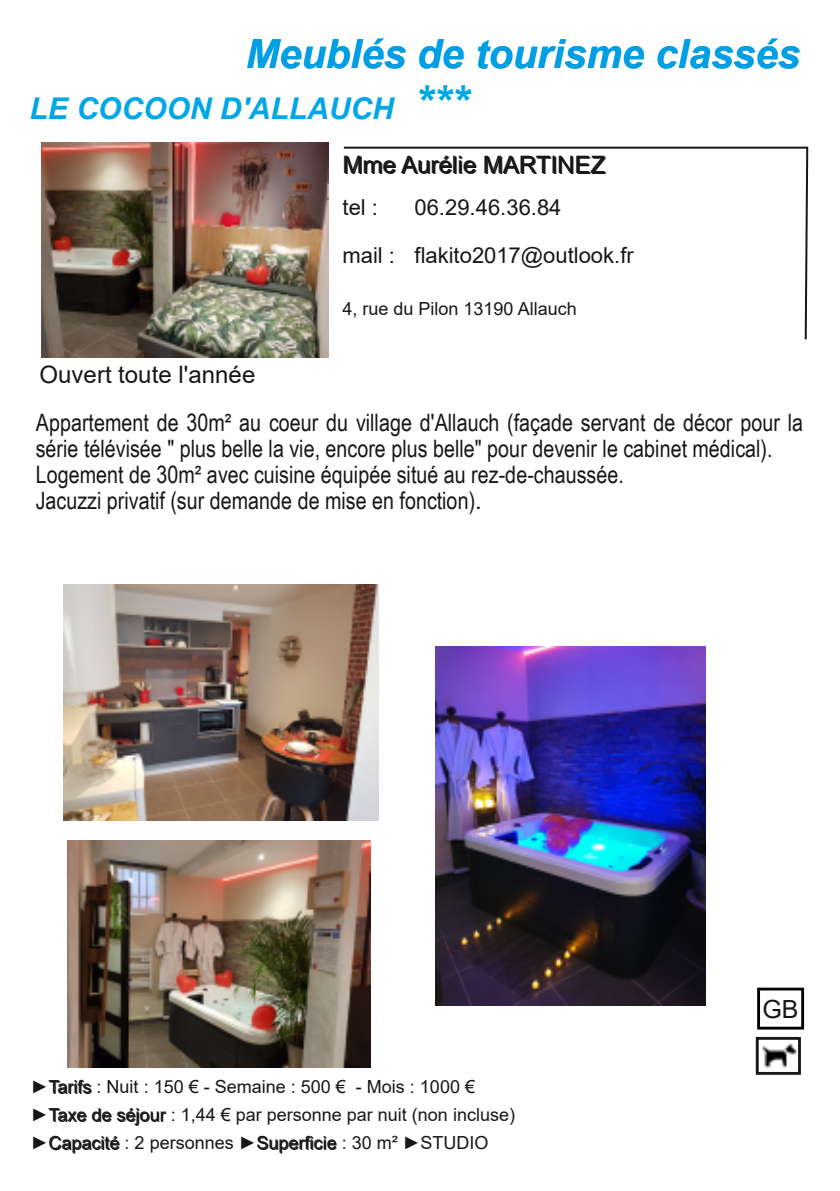
<style>
.page{position:relative;width:840px;height:1191px;background:#fff}
.page>*{position:absolute;margin:0;border:0;box-sizing:border-box;transform-origin:0 0}
.t1{font:italic 700 40px "Arial";color:#009ee3}
.t2{font:italic 700 30px "Arial";color:#00a7e7}
.t3{font:25px "Arial";color:#181715}
.t4{font:24px/26px "Arial Narrow";color:#181715}
.t5{font:24px "Arial";color:#181715}
.t6{font:22px/48px "Arial";color:#181715;text-align:center}
.t7{font:18px/28px "Arial";color:#181715}
.s1{font-size:46px}
.s2{font-family:"Arial"}
</style>
<div class="page">
<img style="left:42px;top:142px;width:286px;height:215px">
<svg style="left:343px;top:146px;width:465px;height:194px"></svg>
<div style="left:756px;top:987px;width:47px;height:42px;border:3px solid #000"></div>
<img style="left:67px;top:840px;width:303px;height:227px">
<img style="left:63px;top:584px;width:315px;height:236px">
<img style="left:435px;top:646px;width:270px;height:359px">
<img style="left:762px;top:1043px;width:34px;height:26px">
<div style="left:755px;top:1037px;width:45px;height:37px;border:3px solid #181715"></div>
<h1 class="t1" style="left:246px;top:32px;width:555px">Meublés de tourisme classés</h1>
<p class="t2" style="left:29px;top:91px;width:440px">LE COCOON D'ALLAUCH <span class="s1">***</span></p>
<p class="t5" style="left:40px;top:361px;width:217px">Ouvert toute l'année</p>
<p class="t5" style="left:343px;top:153px;width:264px">Mme Aurélie MARTINEZ</p>
<p class="t6" style="left:342px;top:183px;width:37px">tel :</p>
<p class="t6" style="left:342px;top:183px;width:293px">06.29.46.36.84<br>mail : flakito2017@outlook.fr</p>
<p class="t7" style="left:342px;top:295px;width:236px">4, rue du Pilon 13190 Allauch</p>
<p class="t4" style="left:36px;top:409px;width:768px">Appartement de 30m² au coeur du village d'Allauch (façade servant de décor pour la série télévisée " plus belle la vie, encore plus belle" pour devenir le cabinet médical).<br>Logement de 30m² avec cuisine équipée situé au rez-de-chaussée.<br>Jacuzzi privatif (sur demande de mise en fonction)<span class="s2">.</span></p>
<p class="t7" style="left:31px;top:1073px;width:485px">►Tarifs : Nuit : 150 € - Semaine : 500 € - Mois : 1000 € ►Taxe de séjour : 1,44 € par personne par nuit (non incluse) ►Capacité : 2 personnes ►Superficie : 30 m² ►STUDIO</p>
<p class="t3" style="left:762px;top:995px;width:38px">GB</p>
</div>
